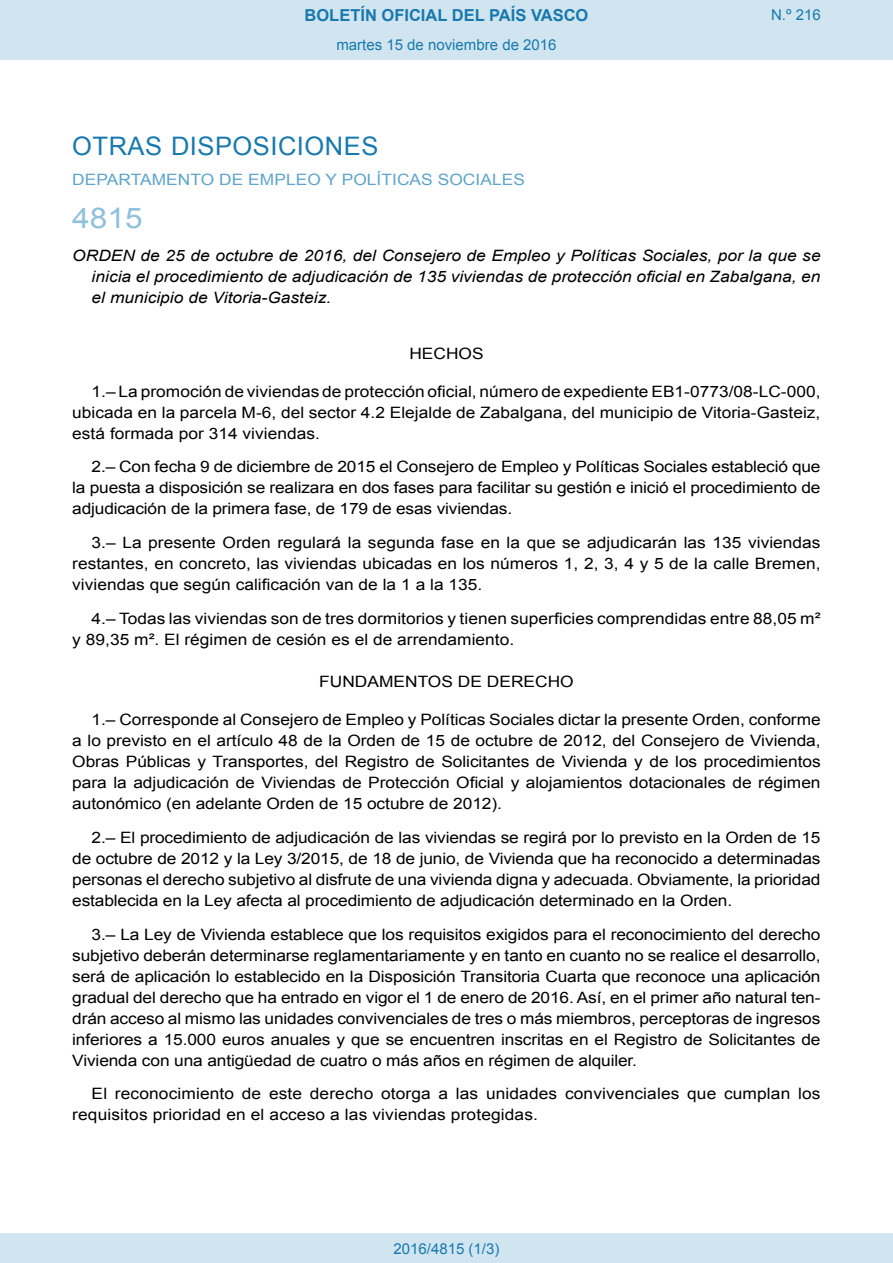
<style>
.page{position:relative;width:893px;height:1263px;background:#fff}
.page>*{position:absolute;margin:0;border:0;box-sizing:border-box;transform-origin:0 0}
.BOPVOrden{font:28.5px "Arial";color:#90c0db;scale:1.11 1}
.BOPVSeccion{font:25.5px "Arial";letter-spacing:.02em;color:#1879ad}
.t1{font:700 16.5px "Arial";color:#1879ad}
.BOPVDetalle{font:15.6px/21px "Arial";color:#000;text-align:justify;scale:1.11 1}
.BOPVTitulo{font:italic 15.6px/21px "Arial";color:#000;text-align:justify;scale:1.11 1}
.BOPVOrganismo{font:15.6px "Arial";letter-spacing:.005em;color:#5ea4ca;scale:1.11 1}
.BOPVClave{font:15.6px "Arial";color:#000;scale:1.11 1}
.Paginacion_Centro{font:15px "Arial";color:#1879ad}
</style>
<div class="page">
<div style="left:0;top:0;width:893px;height:60px;background:#d0e5f0"></div>
<div style="left:0;top:1233px;width:893px;height:30px;background:#d0e5f0"></div>
<p class="t1" style="left:305px;top:4px;width:285px">BOLETÍN OFICIAL DEL PAÍS VASCO</p>
<p class="Paginacion_Centro" style="left:336px;top:35px;width:222px">martes 15 de noviembre de 2016</p>
<p class="Paginacion_Centro" style="left:771px;top:5px;width:51px">N.º 216</p>
<p class="BOPVSeccion" style="left:72px;top:129px;width:308px">OTRAS DISPOSICIONES</p>
<p class="BOPVOrganismo" style="left:72px;top:169px;width:409px">DEPARTAMENTO DE EMPLEO Y POLÍTICAS SOCIALES</p>
<p class="BOPVOrden" style="left:72px;top:199px;width:65px">4815</p>
<p class="BOPVTitulo" style="left:92px;top:246px;width:658px;text-indent:-19px">ORDEN de 25 de octubre de 2016, del Consejero de Empleo y Políticas Sociales, por la que se inicia el procedimiento de adjudicación de 135 viviendas de protección oficial en Zabalgana, en el municipio de Vitoria-Gasteiz.</p>
<p class="BOPVClave" style="left:409px;top:343px;width:68px">HECHOS</p>
<p class="BOPVDetalle" style="left:72px;top:381px;width:676px;text-indent:19px">1.– La promoción de viviendas de protección oficial, número de expediente EB1-0773/08-LC-000, ubicada en la parcela M-6, del sector 4.2 Elejalde de Zabalgana, del municipio de Vitoria-Gasteiz, está formada por 314 viviendas.</p>
<p class="BOPVDetalle" style="left:72px;top:456px;width:676px;text-indent:19px">2.– Con fecha 9 de diciembre de 2015 el Consejero de Empleo y Políticas Sociales estableció que la puesta a disposición se realizara en dos fases para facilitar su gestión e inició el procedimiento de adjudicación de la primera fase, de 179 de esas viviendas.</p>
<p class="BOPVDetalle" style="left:72px;top:532px;width:676px;text-indent:19px">3.– La presente Orden regulará la segunda fase en la que se adjudicarán las 135 viviendas restantes, en concreto, las viviendas ubicadas en los números 1, 2, 3, 4 y 5 de la calle Bremen, viviendas que según calificación van de la 1 a la 135.</p>
<p class="BOPVDetalle" style="left:72px;top:608px;width:676px;text-indent:19px">4.– Todas las viviendas son de tres dormitorios y tienen superficies comprendidas entre 88,05 m² y 89,35 m². El régimen de cesión es el de arrendamiento.</p>
<p class="BOPVClave" style="left:319px;top:671px;width:231px">FUNDAMENTOS DE DERECHO</p>
<p class="BOPVDetalle" style="left:72px;top:709px;width:676px;text-indent:19px">1.– Corresponde al Consejero de Empleo y Políticas Sociales dictar la presente Orden, conforme a lo previsto en el artículo 48 de la Orden de 15 de octubre de 2012, del Consejero de Vivienda, Obras Públicas y Transportes, del Registro de Solicitantes de Vivienda y de los procedimientos para la adjudicación de Viviendas de Protección Oficial y alojamientos dotacionales de régimen autonómico (en adelante Orden de 15 octubre de 2012).</p>
<p class="BOPVDetalle" style="left:72px;top:827px;width:676px;text-indent:19px">2.– El procedimiento de adjudicación de las viviendas se regirá por lo previsto en la Orden de 15 de octubre de 2012 y la Ley 3/2015, de 18 de junio, de Vivienda que ha reconocido a determinadas personas el derecho subjetivo al disfrute de una vivienda digna y adecuada. Obviamente, la prioridad establecida en la Ley afecta al procedimiento de adjudicación determinado en la Orden.</p>
<p class="BOPVDetalle" style="left:72px;top:924px;width:676px;text-indent:19px">3.– La Ley de Vivienda establece que los requisitos exigidos para el reconocimiento del derecho subjetivo deberán determinarse reglamentariamente y en tanto en cuanto no se realice el desarrollo, será de aplicación lo establecido en la Disposición Transitoria Cuarta que reconoce una aplicación gradual del derecho que ha entrado en vigor el 1 de enero de 2016. Así, en el primer año natural ten&shy;drán acceso al mismo las unidades convivenciales de tres o más miembros, perceptoras de ingresos inferiores a 15.000 euros anuales y que se encuentren inscritas en el Registro de Solicitantes de Vivienda con una antigüedad de cuatro o más años en régimen de alquiler.</p>
<p class="BOPVDetalle" style="left:72px;top:1083px;width:676px;text-indent:19px">El reconocimiento de este derecho otorga a las unidades convivenciales que cumplan los requisitos prioridad en el acceso a las viviendas protegidas.</p>
<p class="Paginacion_Centro" style="left:393px;top:1238px;width:107px">2016/4815 (1/3)</p>
</div>
